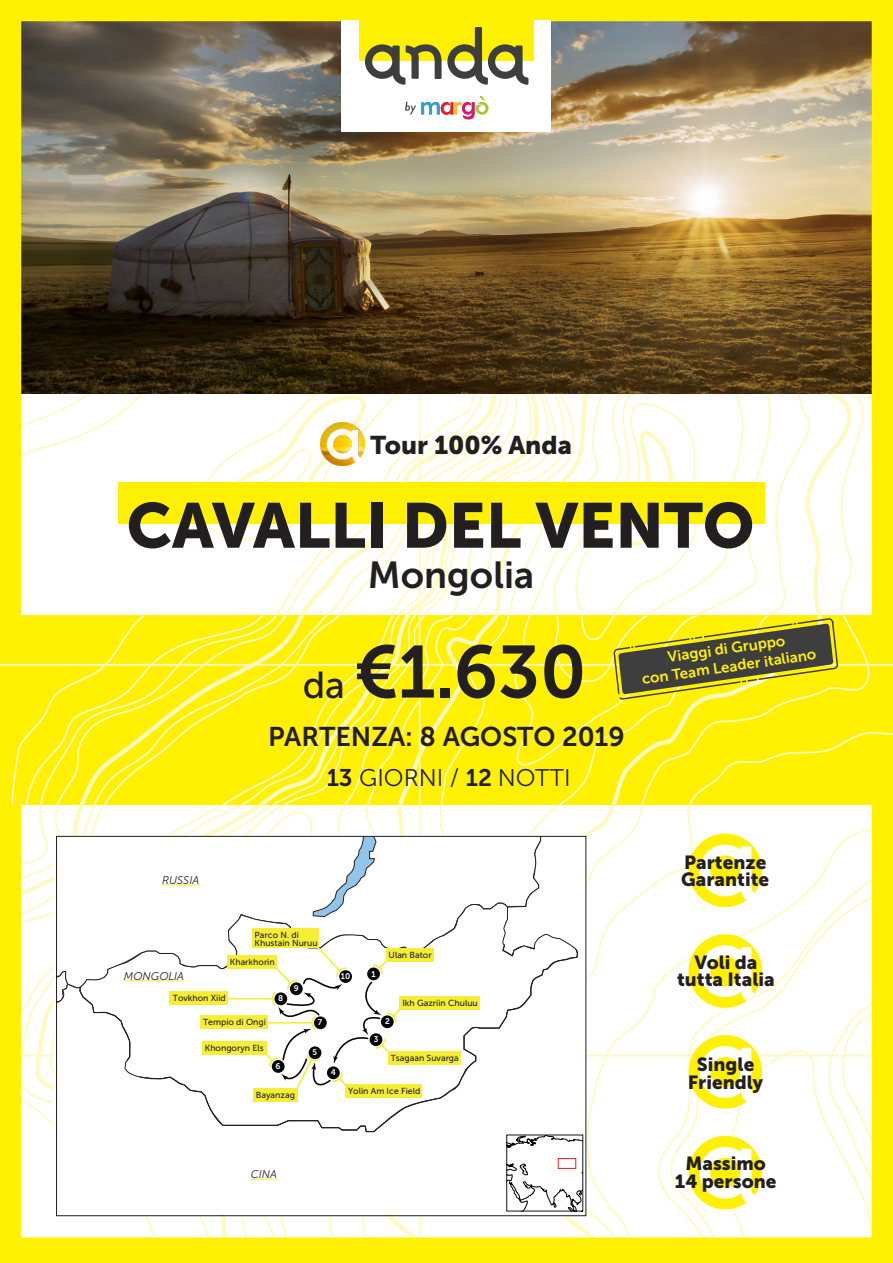
<style>
.page{position:relative;width:893px;height:1263px;background:#fff101}
.page>*{position:absolute;margin:0;border:0;box-sizing:border-box;transform-origin:0 0}
.t1{font:73.5px "Museo Sans 700";color:#231f20}
.t2{font:63px "Museo Sans 900";color:#231f20}
.t3{font:37.5px "Museo Sans 700";color:#231f20}
.t4{font:27px "Museo Sans 700";color:#231f20}
.t5{font:25.5px "Museo Sans 900";color:#231f20}
.t6{font:24px "Museo Sans 300";color:#231f20}
.t7{font:18.9px/17.4px "Museo Sans 900";color:#231f20;text-align:center}
.t8{font:15px "Museo Sans 700";color:#fff101}
.t9{font:italic 11.1px "Museo Sans 300";color:#231f20}
.t10{font:8.85px/7.9px "Museo Sans 500";color:#231f20}
.t11{font:8.25px "Museo Sans 700";color:#fff}
.s1{font-family:"Museo Sans 500";font-size:37.5px}
.s2{font-family:"Museo Sans 700"}
</style>
<div class="page">
<div style="left:359px;top:20px;width:175px;height:40px;background:#fff101"></div>
<img style="left:0;top:21px;width:893px;height:1216px">
<p class="t5" style="left:371px;top:431px;width:203px">Tour 100% Anda</p>
<p class="t2" style="left:127px;top:490px;width:629px">CAVALLI DEL VENTO</p>
<p class="t3" style="left:368px;top:554px;width:168px">Mongolia</p>
<p class="t1" style="left:303px;top:631px;width:285px"><span class="s1">da</span> €1.630</p>
<p class="t4" style="left:268px;top:721px;width:358px">PARTENZA: 8 AGOSTO 2019</p>
<p class="t6" style="left:327px;top:765px;width:245px"><span class="s2">13</span> GIORNI / <span class="s2">12</span> NOTTI</p>
<p class="t8" style="left:667px;top:649px;width:120px;rotate:-8deg">Viaggi di Gruppo</p>
<p class="t8" style="left:641px;top:670px;width:177px;rotate:-8deg">con Team Leader italiano</p>
<p class="t9" style="left:162px;top:874px;width:38px">RUSSIA</p>
<p class="t10" style="left:255px;top:931px;width:65px">Parco N. di<br>Khustain Nuruu</p>
<p class="t9" style="left:124px;top:970px;width:62px">MONGOLIA</p>
<p class="t10" style="left:230px;top:958px;width:46px">Kharkhorin</p>
<p class="t10" style="left:173px;top:994px;width:55px">Tovkhon Xiid</p>
<p class="t10" style="left:203px;top:1018px;width:64px">Tempio di Ongi</p>
<p class="t11" style="left:278px;top:994px;width:7px">8</p>
<p class="t11" style="left:294px;top:984px;width:6px">9</p>
<p class="t10" style="left:205px;top:1044px;width:60px">Khongoryn Els</p>
<p class="t10" style="left:256px;top:1091px;width:40px">Bayanzag</p>
<p class="t11" style="left:276px;top:1062px;width:6px">6</p>
<p class="t11" style="left:318px;top:1018px;width:6px">7</p>
<p class="t11" style="left:312px;top:1048px;width:6px">5</p>
<p class="t11" style="left:341px;top:972px;width:11px">10</p>
<p class="t11" style="left:331px;top:1068px;width:7px">4</p>
<p class="t11" style="left:371px;top:969px;width:6px">1</p>
<p class="t10" style="left:389px;top:951px;width:45px">Ulan Bator</p>
<p class="t11" style="left:385px;top:1017px;width:6px">2</p>
<p class="t10" style="left:402px;top:999px;width:77px">Ikh Gazriin Chuluu</p>
<p class="t11" style="left:374px;top:1035px;width:6px">3</p>
<p class="t10" style="left:391px;top:1054px;width:70px">Tsagaan Suvarga</p>
<p class="t10" style="left:348px;top:1087px;width:74px">Yolin Am Ice Field</p>
<p class="t9" style="left:251px;top:1168px;width:28px">CINA</p>
<p class="t7" style="left:684px;top:853px;width:84px">Partenze</p>
<p class="t7" style="left:681px;top:871px;width:89px">Garantite</p>
<p class="t7" style="left:677px;top:953px;width:99px">Voli da tutta Italia</p>
<p class="t7" style="left:697px;top:1056px;width:59px">Single</p>
<p class="t7" style="left:688px;top:1073px;width:77px">Friendly</p>
<p class="t7" style="left:685px;top:1155px;width:82px">Massimo</p>
<p class="t7" style="left:675px;top:1172px;width:103px">14 persone</p>
</div>
